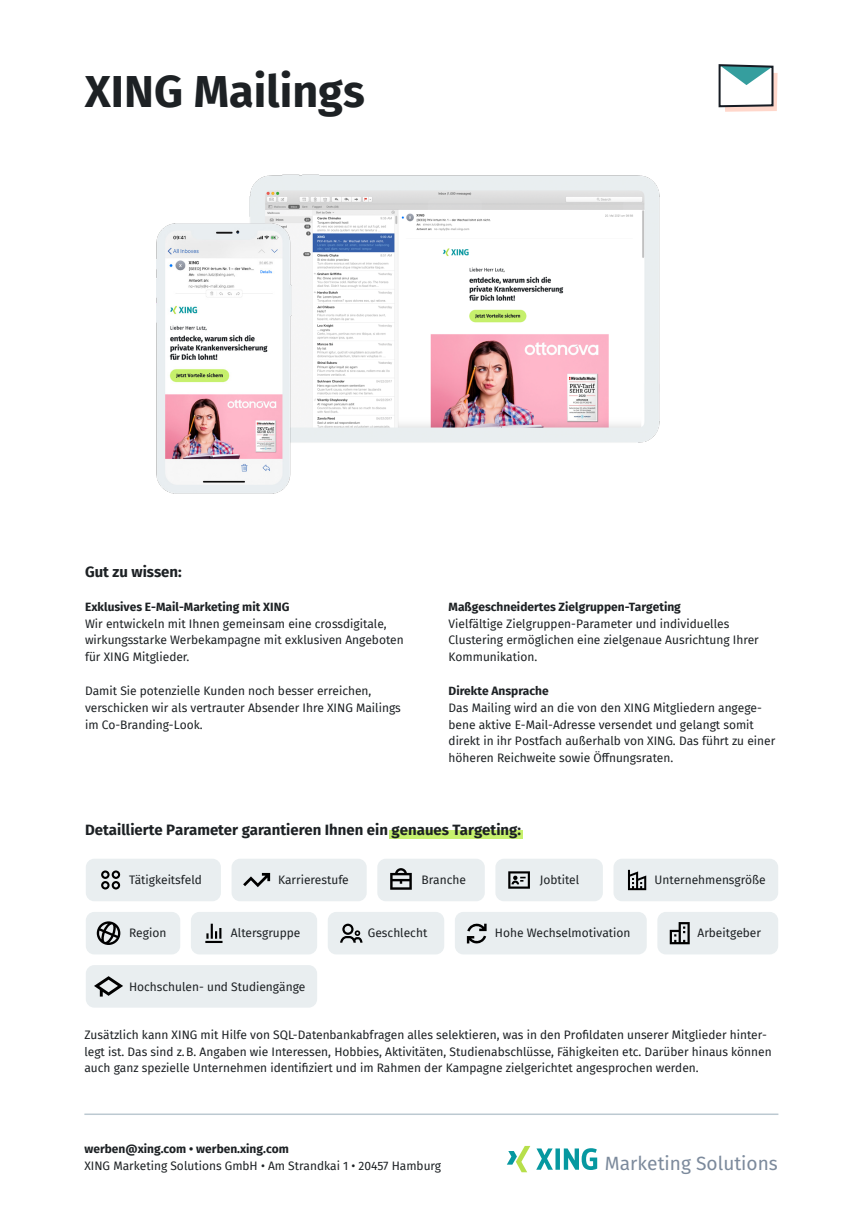
<style>
.page{position:relative;width:842px;height:1217px;background:#fff}
.page>*{position:absolute;margin:0;border:0;box-sizing:border-box;transform-origin:0 0}
.t1{font:45px "XING Sans Bold";color:#1d2124}
.t2{font:19.2px "XING Sans Regular";color:#7c8a9c}
.t3{font:15px "XING Sans Bold";color:#1d2124}
.t4{font:12px/16.8px "XING Sans Regular";color:#1d2124}
.t5{font:12px "XING Sans Bold";color:#1d2124}
</style>
<div class="page">
<div style="left:389px;top:830px;width:134px;height:8px;background:#c6f16d"></div>
<div style="left:86px;top:858px;width:135px;height:43px;background:#e9eef0;border-radius:9px"></div>
<svg style="left:718px;top:64px;width:59px;height:48px"></svg>
<img style="left:249px;top:174px;width:411px;height:269px">
<img style="left:156px;top:222px;width:135px;height:272px">
<svg style="left:101px;top:870px;width:19px;height:19px"></svg>
<div style="left:232px;top:858px;width:135px;height:43px;background:#e9eef0;border-radius:9px"></div>
<svg style="left:243px;top:872px;width:27px;height:15px"></svg>
<div style="left:377px;top:858px;width:108px;height:43px;background:#e9eef0;border-radius:9px"></div>
<svg style="left:390px;top:868px;width:22px;height:21px"></svg>
<div style="left:495px;top:858px;width:108px;height:43px;background:#e9eef0;border-radius:9px"></div>
<svg style="left:508px;top:871px;width:22px;height:17px"></svg>
<div style="left:613px;top:858px;width:165px;height:43px;background:#e9eef0;border-radius:9px"></div>
<svg style="left:628px;top:869px;width:18px;height:21px"></svg>
<div style="left:86px;top:911px;width:94px;height:43px;background:#e9eef0;border-radius:9px"></div>
<svg style="left:97px;top:921px;width:23px;height:23px"></svg>
<div style="left:191px;top:911px;width:126px;height:43px;background:#e9eef0;border-radius:9px"></div>
<svg style="left:205px;top:923px;width:17px;height:19px"></svg>
<div style="left:328px;top:911px;width:116px;height:43px;background:#e9eef0;border-radius:9px"></div>
<svg style="left:340px;top:923px;width:22px;height:19px"></svg>
<div style="left:455px;top:911px;width:192px;height:43px;background:#e9eef0;border-radius:9px"></div>
<svg style="left:467px;top:923px;width:20px;height:20px"></svg>
<div style="left:86px;top:964px;width:231px;height:43px;background:#e9eef0;border-radius:9px"></div>
<svg style="left:94px;top:976px;width:29px;height:20px"></svg>
<div style="left:657px;top:911px;width:121px;height:43px;background:#e9eef0;border-radius:9px"></div>
<svg style="left:670px;top:922px;width:20px;height:22px"></svg>
<hr style="left:84px;top:1113px;width:694px;height:1px;background:#bcc9d1">
<svg style="left:507px;top:1145px;width:23px;height:26px"></svg>
<svg style="left:536px;top:1148px;width:61px;height:21px"></svg>
<p class="t1" style="left:85px;top:62px;width:281px">XING Mailings</p>
<p class="t3" style="left:85px;top:562px;width:98px">Gut zu wissen:</p>
<p class="t5" style="left:85px;top:598px;width:206px">Exklusives E-Mail-Marketing mit XING</p>
<p class="t4" style="left:85px;top:615px;width:320px">Wir entwickeln mit Ihnen gemeinsam eine crossdigitale, wirkungsstarke Werbekampagne mit exklusiven Angeboten für XING Mitglieder.</p>
<p class="t4" style="left:85px;top:682px;width:317px">Damit Sie potenzielle Kunden noch besser erreichen, verschicken wir als vertrauter Absender Ihre XING Mailings im Co-Branding-Look.</p>
<p class="t5" style="left:449px;top:598px;width:234px">Maßgeschneidertes Zielgruppen-Targeting</p>
<p class="t4" style="left:449px;top:615px;width:312px">Vielfältige Zielgruppen-Parameter und individuelles<br>Clustering ermöglichen eine zielgenaue Ausrichtung Ihrer<br>Kommunikation.</p>
<p class="t5" style="left:449px;top:682px;width:102px">Direkte Ansprache</p>
<p class="t4" style="left:449px;top:699px;width:328px">Das Mailing wird an die von den XING Mitgliedern angege&shy;bene aktive E-Mail-Adresse versendet und gelangt somit direkt in ihr Postfach außerhalb von XING. Das führt zu einer höheren Reichweite sowie Öffnungsraten.</p>
<p class="t3" style="left:85px;top:820px;width:437px">Detaillierte Parameter garantieren Ihnen ein genaues Targeting:</p>
<p class="t4" style="left:129px;top:871px;width:74px">Tätigkeitsfeld</p>
<p class="t4" style="left:278px;top:871px;width:72px">Karrierestufe</p>
<p class="t4" style="left:422px;top:871px;width:46px">Branche</p>
<p class="t4" style="left:540px;top:871px;width:41px">Jobtitel</p>
<p class="t4" style="left:655px;top:871px;width:113px">Unternehmensgröße</p>
<p class="t4" style="left:129px;top:924px;width:39px">Region</p>
<p class="t4" style="left:231px;top:924px;width:71px">Altersgruppe</p>
<p class="t4" style="left:368px;top:924px;width:61px">Geschlecht</p>
<p class="t4" style="left:495px;top:924px;width:137px">Hohe Wechselmotivation</p>
<p class="t4" style="left:129px;top:977px;width:178px">Hochschulen- und Studiengänge</p>
<p class="t4" style="left:697px;top:924px;width:65px">Arbeitgeber</p>
<p class="t4" style="left:84px;top:1025px;width:689px">Zusätzlich kann XING mit Hilfe von SQL-Datenbankabfragen alles selektieren, was in den Profildaten unserer Mitglieder hinter&shy;legt ist. Das sind z.B. Angaben wie Interessen, Hobbies, Aktivitäten, Studienabschlüsse, Fähigkeiten etc. Darüber hinaus können auch ganz spezielle Unternehmen identifiziert und im Rahmen der Kampagne zielgerichtet angesprochen werden.</p>
<p class="t5" style="left:84px;top:1140px;width:206px">werben@xing.com • werben.xing.com</p>
<p class="t4" style="left:84px;top:1157px;width:358px">XING Marketing Solutions GmbH • Am Strandkai 1 • 20457 Hamburg</p>
<p class="t2" style="left:605px;top:1150px;width:174px">Marketing Solutions</p>
</div>
